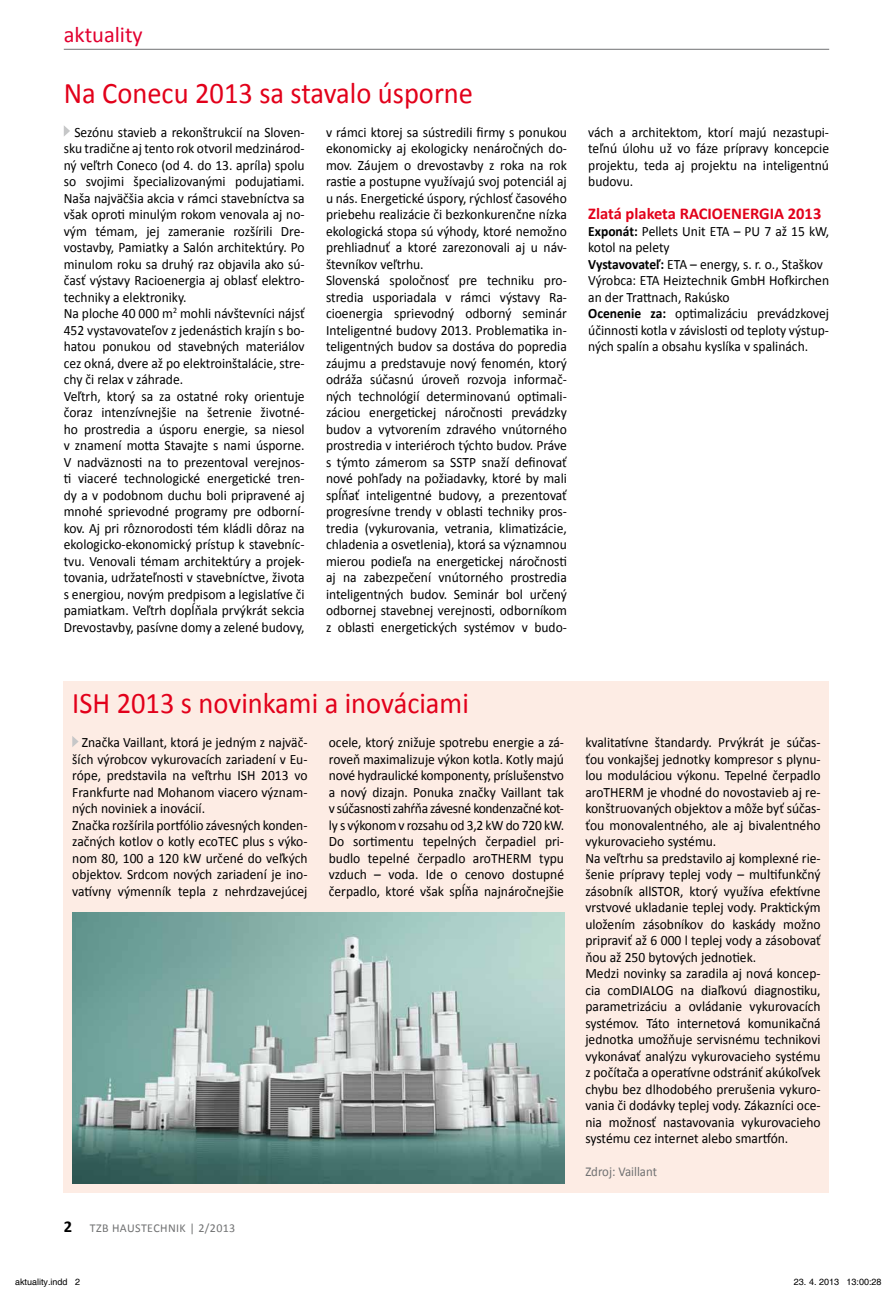
<style>
.page{position:relative;width:893px;height:1290px;background:#fff}
.page>*{position:absolute;margin:0;border:0;box-sizing:border-box;transform-origin:0 0}
.t1{font:30px "Calibri";color:#e2001a;scale:.95 1}
.t2{font:22.5px "Calibri";color:#e20030}
.t3{font:700 16.5px "Calibri";color:#e2001a}
.t4{font:14.25px/16.5px "Calibri";color:#000;scale:.95 1}
.t5{font:13.5px "Calibri";color:#707172;scale:.95 1}
.t6{font:12px "Calibri";letter-spacing:.035em;color:#707172}
.t7{font:9px "Helvetica";color:#000}
.s1{font-weight:700}
.s2{font-weight:700;font-size:16.5px;color:#000}
</style>
<div class="page">
<hr style="left:64px;top:49px;width:765px;height:1px;background:#707172">
<div style="left:64px;top:681px;width:765px;height:512px;background:#fdece4"></div>
<svg style="left:72px;top:736px;width:7px;height:11px"></svg>
<svg style="left:64px;top:126px;width:6px;height:10px"></svg>
<img style="left:72px;top:912px;width:492px;height:272px">
<h2 class="t2" style="left:64px;top:21px;width:81px">aktuality</h2>
<h1 class="t1" style="left:64px;top:74px;width:432px">Na Conecu 2013 sa stavalo úsporne</h1>
<p class="t4" style="left:64px;top:123px;width:255px;text-indent:11px">Sezónu stavieb a rekonštrukcií na Sloven&shy;sku tradične aj tento rok otvoril medzinárod&shy;ný veľtrh Coneco (od 4. do 13. apríla) spolu so svojimi špecializovanými podujatiami.<br>Naša najväčšia akcia v rámci stavebníctva sa však oproti minulým rokom venovala aj no&shy;vým témam, jej zameranie rozšírili Dre&shy;vostavby, Pamiatky a Salón architektúry. Po minulom roku sa druhý raz objavila ako sú&shy;časť výstavy Racioenergia aj oblasť elektro&shy;techniky a elektroniky.<br>Na ploche 40 000 m<sup>2</sup> mohli návštevníci nájsť 452 vystavovateľov z jedenástich krajín s bo&shy;hatou ponukou od stavebných materiálov cez okná, dvere až po elektroinštalácie, stre&shy;chy či relax v záhrade.<br>Veľtrh, ktorý sa za ostatné roky orientuje čoraz intenzívnejšie na šetrenie životné&shy;ho prostredia a úsporu energie, sa niesol v znamení motta Stavajte s nami úsporne.<br>V nadväznosti na to prezentoval verejnos&shy;ti viaceré technologické energetické tren&shy;dy a v podobnom duchu boli pripravené aj mnohé sprievodné programy pre odborní&shy;kov. Aj pri rôznorodosti tém kládli dôraz na ekologicko-ekonomický prístup k stavebníc&shy;tvu. Venovali témam architektúry a projek&shy;tovania, udržateľnosti v stavebníctve, života s energiou, novým predpisom a legislatíve či pamiatkam. Veľtrh dopĺňala prvýkrát sekcia Drevostavby, pasívne domy a zelené budovy,</p>
<p class="t4" style="left:326px;top:123px;width:255px">v rámci ktorej sa sústredili firmy s ponukou ekonomicky aj ekologicky nenáročných do&shy;mov. Záujem o drevostavby z roka na rok rastie a postupne využívajú svoj potenciál aj u nás. Energetické úspory, rýchlosť časového priebehu realizácie či bezkonkurenčne nízka ekologická stopa sú výhody, ktoré nemožno prehliadnuť a ktoré zarezonovali aj u náv&shy;števníkov veľtrhu.<br>Slovenská spoločnosť pre techniku pro&shy;stredia usporiadala v rámci výstavy Ra&shy;cioenergia sprievodný odborný seminár Inteligentné budovy 2013. Problematika in&shy;teligentných budov sa dostáva do popredia záujmu a predstavuje nový fenomén, ktorý odráža súčasnú úroveň rozvoja informač&shy;ných technológií determinovanú optimali&shy;záciou energetickej náročnosti prevádzky budov a vytvorením zdravého vnútorného prostredia v interiéroch týchto budov. Práve s týmto zámerom sa SSTP snaží definovať nové pohľady na požiadavky, ktoré by mali spĺňať inteligentné budovy, a prezentovať progresívne trendy v oblasti techniky pros&shy;tredia (vykurovania, vetrania, klimatizácie, chladenia a osvetlenia), ktorá sa významnou mierou podieľa na energetickej náročnosti aj na zabezpečení vnútorného prostredia inteligentných budov. Seminár bol určený odbornej stavebnej verejnosti, odborníkom z oblasti energetických systémov v budo-</p>
<p class="t4" style="left:588px;top:123px;width:255px;text-align:justify">vách a architektom, ktorí majú nezastupi&shy;teľnú úlohu už vo fáze prípravy koncepcie projektu, teda aj projektu na inteligentnú budovu.</p>
<p class="t3" style="left:588px;top:203px;width:235px">Zlatá plaketa RACIOENERGIA 2013</p>
<p class="t4" style="left:588px;top:222px;width:255px"><span class="s1">Exponát:</span> Pellets Unit ETA – PU 7 až 15 kW, kotol na pelety<br><span class="s1">Vystavovateľ:</span> ETA – energy, s. r. o., Staškov Výrobca: ETA Heiztechnik GmbH Hofkirchen an der Trattnach, Rakúsko<br><span class="s1">Ocenenie za:</span> optimalizáciu prevádzkovej účinnosti kotla v závislosti od teploty výstup&shy;ných spalín a obsahu kyslíka v spalinách.</p>
<h1 class="t1" style="left:72px;top:685px;width:419px">ISH 2013 s novinkami a inováciami</h1>
<p class="t4" style="left:72px;top:733px;width:249px;text-indent:10px">Značka Vaillant, ktorá je jedným z najväč&shy;ších výrobcov vykurovacích zariadení v Eu&shy;rópe, predstavila na veľtrhu ISH 2013 vo Frankfurte nad Mohanom viacero význam&shy;ných noviniek a inovácií.<br>Značka rozšírila portfólio závesných konden&shy;začných kotlov o kotly ecoTEC plus s výko&shy;nom 80, 100 a 120 kW určené do veľkých objektov. Srdcom nových zariadení je ino&shy;vatívny výmenník tepla z nehrdzavejúcej</p>
<p class="t4" style="left:329px;top:733px;width:249px;text-align:justify">ocele, ktorý znižuje spotrebu energie a zá&shy;roveň maximalizuje výkon kotla. Kotly majú nové hydraulické komponenty, príslušenstvo a nový dizajn. Ponuka značky Vaillant tak v súčasnosti zahŕňa závesné kondenzačné kot&shy;ly s výkonom v rozsahu od 3,2 kW do 720 kW.<br>Do sortimentu tepelných čerpadiel pri&shy;budlo tepelné čerpadlo aroTHERM typu vzduch – voda. Ide o cenovo dostupné čerpadlo, ktoré však spĺňa najnáročnejšie</p>
<p class="t4" style="left:585px;top:734px;width:249px">kvalitatívne štandardy. Prvýkrát je súčas&shy;ťou vonkajšej jednotky kompresor s plynu&shy;lou moduláciou výkonu. Tepelné čerpadlo aroTHERM je vhodné do novostavieb aj re&shy;konštruovaných objektov a môže byť súčas&shy;ťou monovalentného, ale aj bivalentného vykurovacieho systému.<br>Na veľtrhu sa predstavilo aj komplexné rie&shy;šenie prípravy teplej vody – multifunkčný zásobník allSTOR, ktorý využíva efektívne vrstvové ukladanie teplej vody. Praktickým uložením zásobníkov do kaskády možno pripraviť až 6 000 l teplej vody a zásobovať ňou až 250 bytových jednotiek.<br>Medzi novinky sa zaradila aj nová koncep&shy;cia comDIALOG na diaľkovú diagnostiku, parametrizáciu a ovládanie vykurovacích systémov. Táto internetová komunikačná jednotka umožňuje servisnému technikovi vykonávať analýzu vykurovacieho systému z počítača a operatívne odstrániť akúkoľvek chybu bez dlhodobého prerušenia vykuro&shy;vania či dodávky teplej vody. Zákazníci oce&shy;nia možnosť nastavovania vykurovacieho systému cez internet alebo smartfón.</p>
<p class="t5" style="left:585px;top:1163px;width:77px">Zdroj: Vaillant</p>
<p class="t6" style="left:64px;top:1220px;width:173px"><span class="s2">2</span> TZB HAUSTECHNIK | 2/2013</p>
<p class="t7" style="left:15px;top:1277px;width:67px">aktuality.indd 2</p>
<p class="t7" style="left:794px;top:1277px;width:89px">23. 4. 2013 13:00:28</p>
</div>
